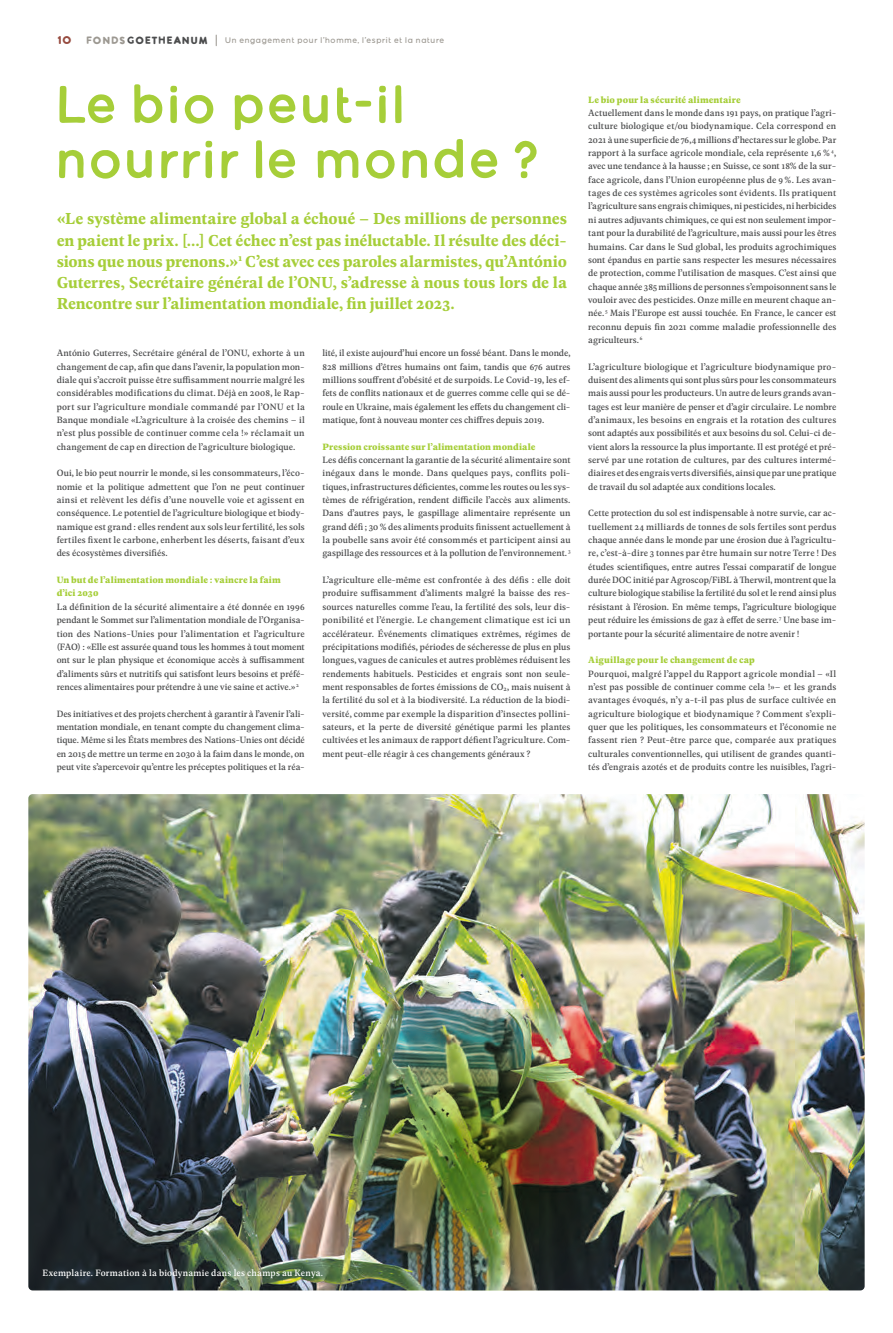
<style>
.page{position:relative;width:893px;height:1333px;background:#fff}
.page>*{position:absolute;margin:0;border:0;box-sizing:border-box;transform-origin:0 0}
.t1{font:700 50px/55px "Golden Hour";letter-spacing:-.03em;color:#a6ce39}
.t2{font:600 17px/21px "Geller Text";letter-spacing:-.005em;color:#a6ce39;text-align:justify}
.t3{font:10px "MILKANDCLAY Bold";color:#974c40}
.t4{font:9.8px/13.3px "Geller Text";color:#4b4c4d;text-align:justify}
.t5{font:700 9.8px/13.3px "Geller Text";letter-spacing:.015em;color:#a6ce39}
.t6{font:9.8px "Geller Text";letter-spacing:.02em;color:#fff}
.t7{font:500 8px "Golden Hour";letter-spacing:.005em;color:#9c9891}
.s1{font-family:"MILKANDCLAY Bold";font-weight:400;font-size:10px}
.s2{font-family:"MILKANDCLAY Bold";font-weight:400;font-size:10px;color:#4b4c4d}
</style>
<div class="page">
<img style="left:28px;top:794px;width:837px;height:496px">
<img style="left:315px;top:1008px;width:331px;height:282px">
<p class="t3" style="left:57px;top:35px;width:17px">10</p>
<p class="t7" style="left:86px;top:35px;width:360px"><span class="s1">fONDS</span><span class="s2">GOETHEANUM</span> <span class="s1">|</span> Un engagement pour l’homme, l’esprit et la nature</p>
<h1 class="t1" style="left:54px;top:74px;width:489px">Le bio peut-il nourrir le monde ?</h1>
<p class="t2" style="left:57px;top:208px;width:512px">«Le système alimentaire global a échoué – Des millions de personnes en paient le prix. [...] Cet échec n’est pas inéluctable. Il résulte des déci&shy;sions que nous prenons.» <sup>1</sup> C’est avec ces paroles alarmistes, qu’António Guterres, Secrétaire général de l’ONU, s’adresse à nous tous lors de la Rencontre sur l’alimentation mondiale, fin juillet 2023.</p>
<p class="t4" style="left:57px;top:346px;width:250px">António Guterres, Secrétaire général de l’ONU, exhorte à un changement de cap, afin que dans l’avenir, la population mon&shy;diale qui s’accroît puisse être suffisamment nourrie malgré les considérables modifications du climat. Déjà en 2008, le Rap&shy;port sur l’agriculture mondiale commandé par l’ONU et la Banque mondiale «L’agriculture à la croisée des chemins – il n’est plus possible de continuer comme cela !» réclamait un changement de cap en direction de l’agriculture biologique.</p>
<p class="t4" style="left:57px;top:466px;width:250px">Oui, le bio peut nourrir le monde, si les consommateurs, l’éco&shy;nomie et la politique admettent que l’on ne peut continuer ainsi et relèvent les défis d’une nouvelle voie et agissent en conséquence. Le potentiel de l’agriculture biologique et biody&shy;namique est grand : elles rendent aux sols leur fertilité, les sols fertiles fixent le carbone, enherbent les déserts, faisant d’eux des écosystèmes diversifiés.</p>
<p class="t5" style="left:57px;top:572px;width:226px">Un but de l’alimentation mondiale : vaincre la faim d’ici 2030</p>
<p class="t4" style="left:57px;top:599px;width:250px">La définition de la sécurité alimentaire a été donnée en 1996 pendant le Sommet sur l’alimentation mondiale de l’Organisa&shy;tion des Nations-Unies pour l’alimentation et l’agriculture (FAO) : «Elle est assurée quand tous les hommes à tout moment ont sur le plan physique et économique accès à suffisamment d’aliments sûrs et nutritifs qui satisfont leurs besoins et préfé&shy;rences alimentaires pour prétendre à une vie saine et active.» <sup>2</sup></p>
<p class="t4" style="left:57px;top:706px;width:250px">Des initiatives et des projets cherchent à garantir à l’avenir l’ali&shy;mentation mondiale, en tenant compte du changement clima&shy;tique. Même si les États membres des Nations-Unies ont décidé en 2015 de mettre un terme en 2030 à la faim dans le monde, on peut vite s’apercevoir qu’entre les préceptes politiques et la réa-</p>
<p class="t4" style="left:322px;top:346px;width:250px">lité, il existe aujourd’hui encore un fossé béant. Dans le monde, 828 millions d’êtres humains ont faim, tandis que 676 autres millions souffrent d’obésité et de surpoids. Le Covid-19, les ef&shy;fets de conflits nationaux et de guerres comme celle qui se dé&shy;roule en Ukraine, mais également les effets du changement cli&shy;matique, font à nouveau monter ces chiffres depuis 2019.</p>
<p class="t5" style="left:322px;top:439px;width:214px">Pression croissante sur l’alimentation mondiale</p>
<p class="t4" style="left:322px;top:453px;width:250px">Les défis concernant la garantie de la sécurité alimentaire sont inégaux dans le monde. Dans quelques pays, conflits poli&shy;tiques, infrastructures déficientes, comme les routes ou les sys&shy;tèmes de réfrigération, rendent difficile l’accès aux aliments.<br>Dans d’autres pays, le gaspillage alimentaire représente un grand défi ; 30 % des aliments produits finissent actuellement à la poubelle sans avoir été consommés et participent ainsi au gaspillage des ressources et à la pollution de l’environnement. <sup>3</sup></p>
<p class="t4" style="left:322px;top:573px;width:250px">L’agriculture elle-même est confrontée à des défis : elle doit produire suffisamment d’aliments malgré la baisse des res&shy;sources naturelles comme l’eau, la fertilité des sols, leur dis&shy;ponibilité et l’énergie. Le changement climatique est ici un accélérateur. Événements climatiques extrêmes, régimes de précipitations modifiés, périodes de sécheresse de plus en plus longues, vagues de canicules et autres problèmes réduisent les rendements habituels. Pesticides et engrais sont non seule&shy;ment responsables de fortes émissions de CO<sub>2</sub>, mais nuisent à la fertilité du sol et à la biodiversité. La réduction de la biodi&shy;versité, comme par exemple la disparition d’insectes pollini&shy;sateurs, et la perte de diversité génétique parmi les plantes cultivées et les animaux de rapport défient l’agriculture. Com&shy;ment peut-elle réagir à ces changements généraux ?</p>
<p class="t5" style="left:588px;top:92px;width:154px">Le bio pour la sécurité alimentaire</p>
<p class="t4" style="left:588px;top:106px;width:250px">Actuellement dans le monde dans 191 pays, on pratique l’agri&shy;culture biologique et/ou biodynamique. Cela correspond en 2021 à une superficie de 76,4 millions d’hectares sur le globe. Par rapport à la surface agricole mondiale, cela représente 1,6 % <sup>4</sup>, avec une tendance à la hausse ; en Suisse, ce sont 18% de la sur&shy;face agricole, dans l’Union européenne plus de 9 %. Les avan&shy;tages de ces systèmes agricoles sont évidents. Ils pratiquent l’agriculture sans engrais chimiques, ni pesticides, ni herbicides ni autres adjuvants chimiques, ce qui est non seulement impor&shy;tant pour la durabilité de l’agriculture, mais aussi pour les êtres humains. Car dans le Sud global, les produits agrochimiques sont épandus en partie sans respecter les mesures nécessaires de protection, comme l’utilisation de masques. C’est ainsi que chaque année 385 millions de personnes s’empoisonnent sans le vouloir avec des pesticides. Onze mille en meurent chaque an&shy;née. <sup>5</sup> Mais l’Europe est aussi touchée. En France, le cancer est reconnu depuis fin 2021 comme maladie professionnelle des agriculteurs. <sup>6</sup></p>
<p class="t4" style="left:588px;top:359px;width:250px">L’agriculture biologique et l’agriculture biodynamique pro&shy;duisent des aliments qui sont plus sûrs pour les consommateurs mais aussi pour les producteurs. Un autre de leurs grands avan&shy;tages est leur manière de penser et d’agir circulaire. Le nombre d’animaux, les besoins en engrais et la rotation des cultures sont adaptés aux possibilités et aux besoins du sol. Celui-ci de&shy;vient alors la ressource la plus importante. Il est protégé et pré&shy;servé par une rotation de cultures, par des cultures intermé&shy;diaires et des engrais verts diversifiés, ainsi que par une pratique de travail du sol adaptée aux conditions locales.</p>
<p class="t4" style="left:588px;top:506px;width:250px">Cette protection du sol est indispensable à notre survie, car ac&shy;tuellement 24 milliards de tonnes de sols fertiles sont perdus chaque année dans le monde par une érosion due à l’agricultu&shy;re, c’est-à-dire 3 tonnes par être humain sur notre Terre ! Des études scientifiques, entre autres l’essai comparatif de longue durée DOC initié par Agroscop/FiBL à Therwil, montrent que la culture biologique stabilise la fertilité du sol et le rend ainsi plus résistant à l’érosion. En même temps, l’agriculture biologique peut réduire les émissions de gaz à effet de serre. <sup>7</sup> Une base im&shy;portante pour la sécurité alimentaire de notre avenir !</p>
<p class="t5" style="left:588px;top:652px;width:168px">Aiguillage pour le changement de cap</p>
<p class="t4" style="left:588px;top:666px;width:250px">Pourquoi, malgré l’appel du Rapport agricole mondial – «Il n’est pas possible de continuer comme cela !»– et les grands avantages évoqués, n’y a-t-il pas plus de surface cultivée en agriculture biologique et biodynamique ? Comment s’expli&shy;quer que les politiques, les consommateurs et l’économie ne fassent rien ? Peut-être parce que, comparée aux pratiques culturales conventionnelles, qui utilisent de grandes quanti&shy;tés d’engrais azotés et de produits contre les nuisibles, l’agri-</p>
<p class="t6" style="left:43px;top:1265px;width:282px">Exemplaire. Formation à la biodynamie dans les champs au Kenya.</p>
</div>
